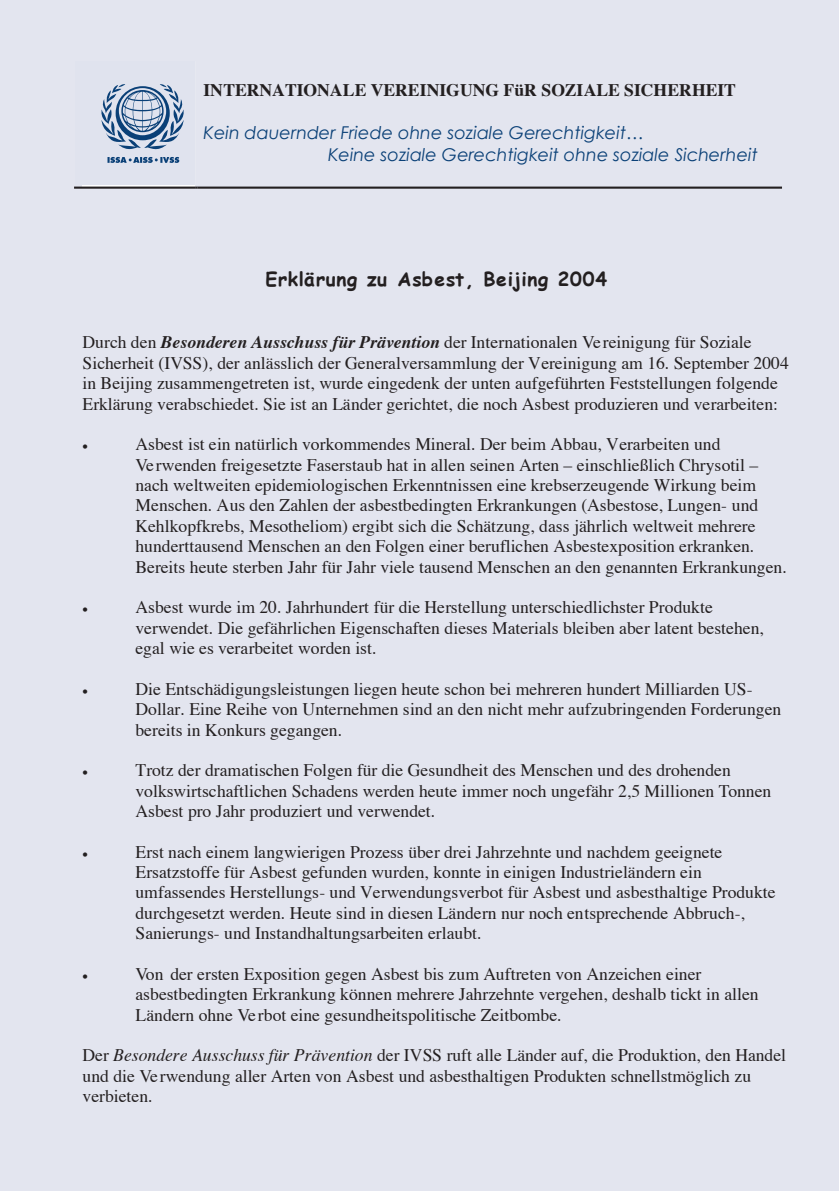
<style>
.page{position:relative;width:839px;height:1191px;background:#e3e5ef}
.page>*{position:absolute;margin:0;border:0;box-sizing:border-box;transform-origin:0 0}
.t1{font:700 19.2px "Comic Sans MS";letter-spacing:.035em;color:#231f20}
.t2{font:17.6px/20.4px "Times";color:#231f20}
.t3{font:italic 17.6px/21.8px "Century Gothic";color:#0a4077}
.t4{font:700 17.6px "Times";letter-spacing:-.005em;color:#231f20}
.s1{font-weight:700;font-style:italic}
.s2{font-style:italic}
</style>
<div class="page">
<hr style="left:74px;top:187px;width:121px;height:2px;background:#231f20">
<hr style="left:197px;top:187px;width:585px;height:2px;background:#231f20">
<svg style="left:107px;top:157px;width:72px;height:6px"></svg>
<svg style="left:101px;top:84px;width:83px;height:65px"></svg>
<p class="t4" style="left:204px;top:78px;width:534px">INTERNATIONALE VEREINIGUNG FüR SOZIALE SICHERHEIT</p>
<p class="t3" style="left:328px;top:121px;width:431px;text-indent:-124px">Kein dauernder Friede ohne soziale Gerechtigkeit…<br>Keine soziale Gerechtigkeit ohne soziale Sicherheit</p>
<p class="t1" style="left:265px;top:264px;width:343px">Erklärung zu Asbest, Beijing 2004</p>
<p class="t2" style="left:83px;top:333px;width:708px">Durch den <span class="s1">Besonderen Ausschuss für Prävention</span> der Internationalen Vereinigung für Soziale Sicherheit (IVSS), der anlässlich der Generalversammlung der Vereinigung am 16. September 2004 in Beijing zusammengetreten ist, wurde eingedenk der unten aufgeführten Feststellungen folgende Erklärung verabschiedet. Sie ist an Länder gerichtet, die noch Asbest produzieren und verarbeiten:</p>
<p class="t2" style="left:135px;top:435px;width:653px">Asbest ist ein natürlich vorkommendes Mineral. Der beim Abbau, Verarbeiten und Verwenden freigesetzte Faserstaub hat in allen seinen Arten – einschließlich Chrysotil – nach weltweiten epidemiologischen Erkenntnissen eine krebserzeugende Wirkung beim Menschen. Aus den Zahlen der asbestbedingten Erkrankungen (Asbestose, Lungen- und Kehlkopfkrebs, Mesotheliom) ergibt sich die Schätzung, dass jährlich weltweit mehrere hunderttausend Menschen an den Folgen einer beruflichen Asbestexposition erkranken.<br>Bereits heute sterben Jahr für Jahr viele tausend Menschen an den genannten Erkrankungen.</p>
<p class="t2" style="left:135px;top:598px;width:630px">Asbest wurde im 20. Jahrhundert für die Herstellung unterschiedlichster Produkte verwendet. Die gefährlichen Eigenschaften dieses Materials bleiben aber latent bestehen, egal wie es verarbeitet worden ist.</p>
<p class="t2" style="left:135px;top:679px;width:647px">Die Entschädigungsleistungen liegen heute schon bei mehreren hundert Milliarden US-<br>Dollar. Eine Reihe von Unternehmen sind an den nicht mehr aufzubringenden Forderungen bereits in Konkurs gegangen.</p>
<p class="t2" style="left:135px;top:761px;width:637px">Trotz der dramatischen Folgen für die Gesundheit des Menschen und des drohenden volkswirtschaftlichen Schadens werden heute immer noch ungefähr 2,5 Millionen Tonnen<br>Asbest pro Jahr produziert und verwendet.</p>
<p class="t2" style="left:135px;top:842px;width:642px">Erst nach einem langwierigen Prozess über drei Jahrzehnte und nachdem geeignete Ersatzstoffe für Asbest gefunden wurden, konnte in einigen Industrieländern ein umfassendes Herstellungs- und Verwendungsverbot für Asbest und asbesthaltige Produkte durchgesetzt werden. Heute sind in diesen Ländern nur noch entsprechende Abbruch-, Sanierungs- und Instandhaltungsarbeiten erlaubt.</p>
<p class="t2" style="left:135px;top:964px;width:625px">Von der ersten Exposition gegen Asbest bis zum Auftreten von Anzeichen einer asbestbedingten Erkrankung können mehrere Jahrzehnte vergehen, deshalb tickt in allen<br>Ländern ohne Verbot eine gesundheitspolitische Zeitbombe.</p>
<p class="t2" style="left:83px;top:1046px;width:705px">Der <span class="s2">Besondere Ausschuss für Prävention</span> der IVSS ruft alle Länder auf, die Produktion, den Handel und die Verwendung aller Arten von Asbest und asbesthaltigen Produkten schnellstmöglich zu verbieten.</p>
</div>
